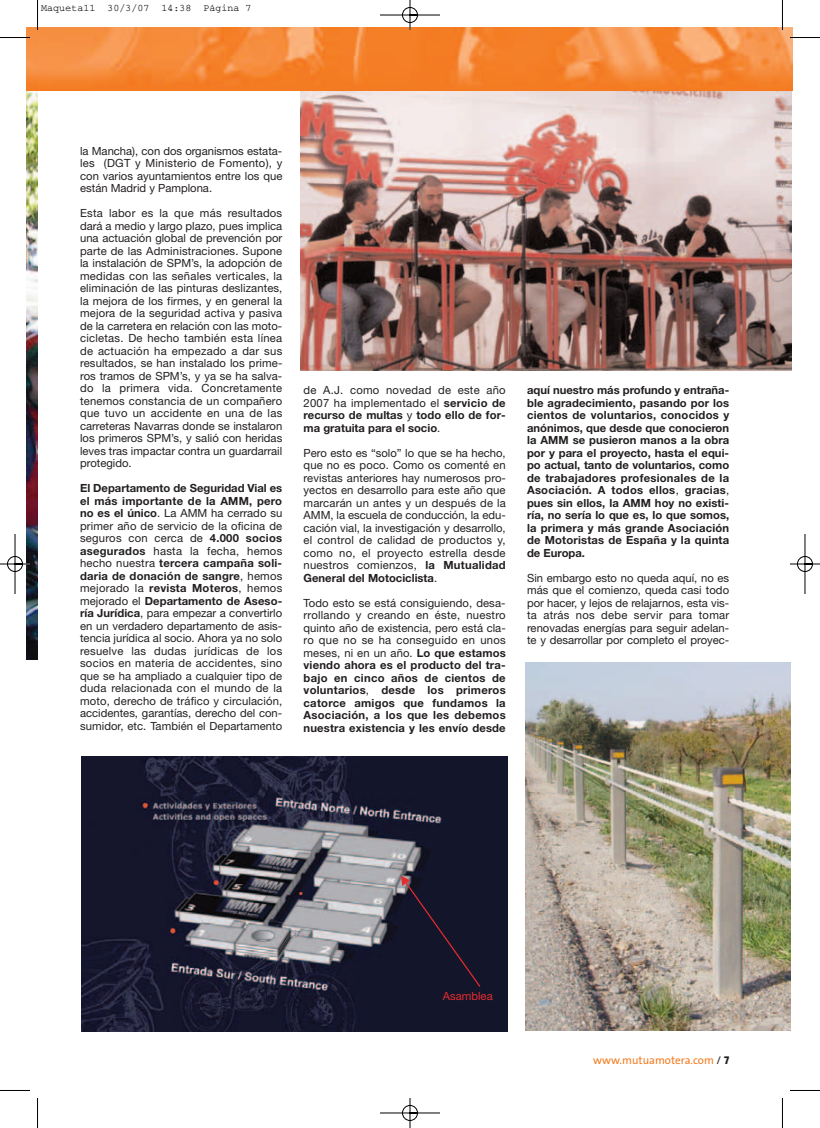
<style>
.page{position:relative;width:820px;height:1128px;background:#fff}
.page>*{position:absolute;margin:0;border:0;box-sizing:border-box;transform-origin:0 0}
.t1{font:11.25px/12.5px "Helvetica Neue";color:#231f20;text-align:justify}
.t2{font:700 11.25px/12.5px "Helvetica Neue";letter-spacing:.015em;color:#231f20;text-align:justify}
.t3{font:11.25px "The Sans";color:#f47b21}
.t4{font:11.25px "Helvetica Neue";color:#e42c2e}
.t5{font:10px "Courier";color:#000}
.s1{font-weight:700}
.s2{font-weight:400}
.s3{color:#231f20}
.s4{font-family:"The Sans Extra Bold Caps";color:#231f20}
</style>
<div class="page">
<img style="left:0;top:0;width:819px;height:1127px">
<p class="t5" style="left:41px;top:5px;width:212px">Maqueta11 30/3/07 14:38 Página 7</p>
<p class="t1" style="left:80px;top:144px;width:204px">la Mancha), con dos organismos estata&shy;les (DGT y Ministerio de Fomento), y con varios ayuntamientos entre los que están Madrid y Pamplona.</p>
<p class="t1" style="left:80px;top:207px;width:204px">Esta labor es la que más resultados dará a medio y largo plazo, pues implica una actuación global de prevención por parte de las Administraciones. Supone la instalación de SPM’s, la adopción de medidas con las señales verticales, la eliminación de las pinturas deslizantes, la mejora de los firmes, y en general la mejora de la seguridad activa y pasiva de la carretera en relación con las moto&shy;cicletas. De hecho también esta línea de actuación ha empezado a dar sus resultados, se han instalado los prime&shy;ros tramos de SPM’s, y ya se ha salva&shy;do la primera vida. Concretamente tenemos constancia de un compañero que tuvo un accidente en una de las carreteras Navarras donde se instalaron los primeros SPM’s, y salió con heridas leves tras impactar contra un guardarrail protegido.</p>
<p class="t1" style="left:80px;top:482px;width:203px"><span class="s1">El Departamento de Seguridad Vial es el más importante de la AMM, pero no es el único</span>. La AMM ha cerrado su primer año de servicio de la oficina de seguros con cerca de <span class="s1">4.000 socios asegurados</span> hasta la fecha, hemos hecho nuestra <span class="s1">tercera campaña soli&shy;daria de donación de sangre</span>, hemos mejorado la <span class="s1">revista Moteros</span>, hemos mejorado el <span class="s1">Departamento de Aseso&shy;ría Jurídica</span>, para empezar a convertirlo en un verdadero departamento de asis&shy;tencia jurídica al socio. Ahora ya no solo resuelve las dudas jurídicas de los socios en materia de accidentes, sino que se ha ampliado a cualquier tipo de duda relacionada con el mundo de la moto, derecho de tráfico y circulación, accidentes, garantías, derecho del con&shy;sumidor, etc. También el Departamento</p>
<p class="t2" style="left:303px;top:383px;width:203px"><span class="s2">de A.J. como novedad de este año 2007 ha implementado el</span> servicio de recurso de multas <span class="s2">y</span> todo ello de for&shy;ma gratuita para el socio<span class="s2">.</span></p>
<p class="t1" style="left:303px;top:446px;width:204px">Pero esto es “solo” lo que se ha hecho, que no es poco. Como os comenté en revistas anteriores hay numerosos pro&shy;yectos en desarrollo para este año que marcarán un antes y un después de la AMM, la escuela de conducción, la edu&shy;cación vial, la investigación y desarrollo, el control de calidad de productos y, como no, el proyecto estrella desde nuestros comienzos, <span class="s1">la Mutualidad General del Motociclista</span>.</p>
<p class="t2" style="left:303px;top:596px;width:203px"><span class="s2">Todo esto se está consiguiendo, desa&shy;rrollando y creando en éste, nuestro quinto año de existencia, pero está cla&shy;ro que no se ha conseguido en unos meses, ni en un año.</span> Lo que estamos viendo ahora es el producto del tra&shy;bajo en cinco años de cientos de voluntarios<span class="s2">,</span> desde los primeros catorce amigos que fundamos la Asociación, a los que les debemos nuestra existencia y les envío desde</p>
<p class="t2" style="left:526px;top:384px;width:204px">aquí nuestro más profundo y entraña&shy;ble agradecimiento, pasando por los cientos de voluntarios, conocidos y anónimos, que desde que conocieron la AMM se pusieron manos a la obra por y para el proyecto, hasta el equi&shy;po actual, tanto de voluntarios, como de trabajadores profesionales de la Asociación. A todos ellos<span class="s2">,</span> gracias<span class="s2">, </span>pues sin ellos, la AMM hoy no existi&shy;ría, no sería lo que es, lo que somos, la primera y más grande Asociación de Motoristas de España y la quinta de Europa.</p>
<p class="t1" style="left:526px;top:571px;width:203px">Sin embargo esto no queda aquí, no es más que el comienzo, queda casi todo por hacer, y lejos de relajarnos, esta vis&shy;ta atrás nos debe servir para tomar renovadas energías para seguir adelan&shy;te y desarrollar por completo el proyec-</p>
<p class="t4" style="left:442px;top:988px;width:51px">Asamblea</p>
<p class="t3" style="left:593px;top:1055px;width:137px">www.mutuamotera.com <span class="s3">/</span> <span class="s4">7</span></p>
</div>
